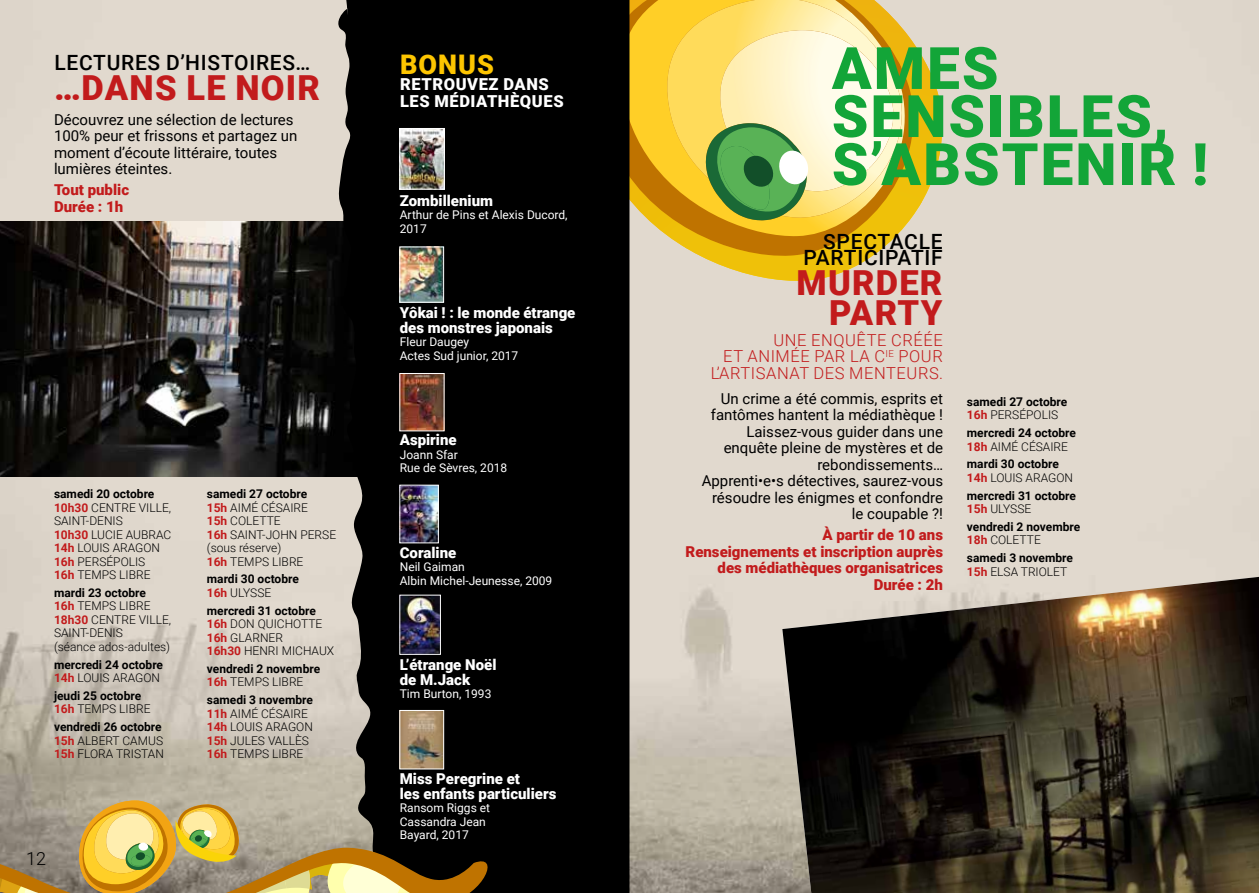
<style>
.page{position:relative;width:1259px;height:893px;background:#fff}
.page>*{position:absolute;margin:0;border:0;box-sizing:border-box;transform-origin:0 0}
.t1{font:900 58.5px/48px "Roboto";letter-spacing:.035em;color:#13a538}
.t2{font:900 34.5px/30px "Roboto";letter-spacing:.035em;color:#c21b1c;text-align:right}
.t3{font:900 27px "Roboto";letter-spacing:.035em;color:#fdc500}
.t4{font:500 21px/16.5px "Roboto";letter-spacing:.035em;color:#000;text-align:right}
.t5{font:300 18px "Roboto";color:#000}
.t6{font:300 16.5px/16.5px "Roboto";letter-spacing:.035em;color:#c21b1c;text-align:right}
.t7{font:900 16.5px/16.4px "Roboto";letter-spacing:.035em;color:#fff}
.t8{font:15px/16.5px "Roboto";color:#000}
.t9{font:900 15px/14.9px "Roboto";color:#fff}
.t10{font:900 15px/16.5px "Roboto";color:#c21b1c}
.t11{font:300 12px/13.5px "Roboto";color:#000}
.t12{font:700 12px/13.5px "Roboto";color:#000}
.t13{font:12px/13.4px "Roboto";color:#fff}
.s1{font-weight:700}
.s2{font-weight:700;color:#c21b1c}
.s3{color:#c21b1c}
.s4{font-weight:300}
</style>
<div class="page">
<img style="left:0;top:0;width:1259px;height:893px">
<svg style="left:629px;top:0;width:329px;height:283px;background:#e4d2a0"></svg>
<svg style="left:629px;top:0;width:298px;height:259px;background:#dfb74c"></svg>
<svg style="left:629px;top:0;width:290px;height:237px;background:#dfae28"></svg>
<svg style="left:655px;top:0;width:251px;height:220px;background:#f4ca49"></svg>
<svg style="left:700px;top:30px;width:196px;height:196px;background:#d9d998"></svg>
<img style="left:0;top:221px;width:336px;height:256px">
<img style="left:782px;top:577px;width:477px;height:316px">
<div style="left:448px;top:0;width:181px;height:893px;background:#000"></div>
<svg style="left:336px;top:0;width:112px;height:796px;background:#1f1e1c"></svg>
<img style="left:401px;top:130px;width:41px;height:57px">
<div style="left:399px;top:128px;width:45px;height:61px;border:1px solid #fff"></div>
<img style="left:401px;top:249px;width:41px;height:51px">
<div style="left:399px;top:247px;width:45px;height:55px;border:1px solid #fff"></div>
<img style="left:401px;top:375px;width:41px;height:54px">
<img style="left:401px;top:487px;width:35px;height:54px">
<div style="left:399px;top:485px;width:39px;height:58px;border:1px solid #fff"></div>
<img style="left:401px;top:597px;width:37px;height:55px">
<img style="left:401px;top:712px;width:41px;height:55px">
<div style="left:399px;top:710px;width:45px;height:59px;border:1px solid #fff"></div>
<svg style="left:0;top:796px;width:502px;height:97px;background:#958253"></svg>
<h3 class="t4" style="left:54px;top:53px;width:258px">LECTURES D’HISTOIRES…</h3>
<h2 class="t2" style="left:54px;top:71px;width:268px">…DANS LE NOIR</h2>
<p class="t8" style="left:54px;top:111px;width:245px">Découvrez une sélection de lectures<br>100% peur et frissons et partagez un moment d’écoute littéraire, toutes lumières éteintes.</p>
<p class="t10" style="left:54px;top:181px;width:77px">Tout public<br>Durée : 1h</p>
<p class="t11" style="left:54px;top:487px;width:119px"><span class="s1">samedi 20 octobre<br></span><span class="s2">10h30</span> CENTRE VILLE,<br>SAINT-DENIS<br><span class="s2">10h30</span> LUCIE AUBRAC<br><span class="s2">14h</span> LOUIS ARAGON<br><span class="s2">16h</span> PERSÉPOLIS<br><span class="s2">16h</span> TEMPS LIBRE</p>
<p class="t11" style="left:54px;top:585px;width:119px"><span class="s1">mardi 23 octobre<br></span><span class="s2">16h</span> TEMPS LIBRE<br><span class="s2">18h30</span> CENTRE VILLE,<br>SAINT-DENIS<br>(séance ados-adultes)</p>
<p class="t12" style="left:54px;top:657px;width:111px">mercredi 24 octobre<br><span class="s3">14h</span> <span class="s4">LOUIS ARAGON</span></p>
<p class="t12" style="left:54px;top:688px;width:98px">jeudi 25 octobre<br><span class="s3">16h</span> <span class="s4">TEMPS LIBRE</span></p>
<p class="t11" style="left:54px;top:720px;width:111px"><span class="s1">vendredi 26 octobre<br></span><span class="s2">15h</span> ALBERT CAMUS<br><span class="s2">15h</span> FLORA TRISTAN</p>
<p class="t11" style="left:207px;top:487px;width:131px"><span class="s1">samedi 27 octobre<br></span><span class="s2">15h</span> AIMÉ CÉSAIRE<br><span class="s2">15h</span> COLETTE<br><span class="s2">16h</span> SAINT-JOHN PERSE (sous réserve)<br><span class="s2">16h</span> TEMPS LIBRE</p>
<p class="t12" style="left:207px;top:572px;width:93px">mardi 30 octobre<br><span class="s3">16h</span> <span class="s4">ULYSSE</span></p>
<p class="t11" style="left:207px;top:603px;width:129px"><span class="s1">mercredi 31 octobre<br></span><span class="s2">16h</span> DON QUICHOTTE<br><span class="s2">16h</span> GLARNER<br><span class="s2">16h30</span> HENRI MICHAUX</p>
<p class="t12" style="left:207px;top:661px;width:115px">vendredi 2 novembre<br><span class="s3">16h</span> <span class="s4">TEMPS LIBRE</span></p>
<p class="t11" style="left:207px;top:692px;width:108px"><span class="s1">samedi 3 novembre<br></span><span class="s2">11h</span> AIMÉ CÉSAIRE<br><span class="s2">14h</span> LOUIS ARAGON<br><span class="s2">15h</span> JULES VALLÈS<br><span class="s2">16h</span> TEMPS LIBRE</p>
<h3 class="t5" style="left:26px;top:846px;width:21px">12</h3>
<h3 class="t3" style="left:400px;top:46px;width:95px">BONUS</h3>
<h3 class="t7" style="left:400px;top:76px;width:165px">RETROUVEZ DANS<br>LES MÉDIATHÈQUES</h3>
<p class="t9" style="left:400px;top:193px;width:95px">Zombillenium</p>
<p class="t13" style="left:400px;top:208px;width:169px">Arthur de Pins et Alexis Ducord,<br>2017</p>
<p class="t9" style="left:400px;top:305px;width:177px">Yôkai ! : le monde étrange des monstres japonais</p>
<p class="t13" style="left:400px;top:335px;width:120px">Fleur Daugey<br>Actes Sud junior, 2017</p>
<p class="t9" style="left:400px;top:432px;width:58px">Aspirine</p>
<p class="t13" style="left:400px;top:447px;width:109px">Joann Sfar<br>Rue de Sèvres, 2018</p>
<p class="t9" style="left:400px;top:545px;width:58px">Coraline</p>
<p class="t13" style="left:400px;top:560px;width:154px">Neil Gaiman<br>Albin Michel-Jeunesse, 2009</p>
<p class="t9" style="left:400px;top:657px;width:98px">L’étrange Noël de M.Jack</p>
<p class="t13" style="left:400px;top:687px;width:93px">Tim Burton, 1993</p>
<p class="t9" style="left:400px;top:771px;width:158px">Miss Peregrine et<br>les enfants particuliers</p>
<p class="t13" style="left:400px;top:801px;width:92px">Ransom Riggs et<br>Cassandra Jean<br>Bayard, 2017</p>
<h1 class="t1" style="left:832px;top:42px;width:378px">AMES<br>SENSIBLES,<br>S’ABSTENIR !</h1>
<h3 class="t4" style="left:803px;top:232px;width:141px">SPECTACLE<br>PARTICIPATIF</h3>
<h2 class="t2" style="left:796px;top:267px;width:147px">MURDER<br>PARTY</h2>
<h3 class="t6" style="left:710px;top:331px;width:234px">UNE ENQUÊTE CRÉÉE<br>ET ANIMÉE PAR LA C<sup>IE</sup> POUR<br>L’ARTISANAT DES MENTEURS.</h3>
<p class="t8" style="left:701px;top:390px;width:243px;text-align:right">Un crime a été commis, esprits et fantômes hantent la médiathèque !<br>Laissez-vous guider dans une enquête pleine de mystères et de rebondissements…<br>Apprenti•e•s détectives, saurez-vous résoudre les énigmes et confondre le coupable ?!</p>
<p class="t10" style="left:685px;top:526px;width:259px;text-align:right">À partir de 10 ans<br>Renseignements et inscription auprès des médiathèques organisatrices<br>Durée : 2h</p>
<p class="t12" style="left:967px;top:394px;width:102px">samedi 27 octobre<br><span class="s3">16h</span> <span class="s4">PERSÉPOLIS</span></p>
<p class="t12" style="left:967px;top:426px;width:111px">mercredi 24 octobre<br><span class="s3">18h</span> <span class="s4">AIMÉ CÉSAIRE</span></p>
<p class="t12" style="left:967px;top:457px;width:108px">mardi 30 octobre<br><span class="s3">14h</span> <span class="s4">LOUIS ARAGON</span></p>
<p class="t12" style="left:967px;top:488px;width:111px">mercredi 31 octobre<br><span class="s3">15h</span> <span class="s4">ULYSSE</span></p>
<p class="t12" style="left:967px;top:519px;width:115px">vendredi 2 novembre<br><span class="s3">18h</span> <span class="s4">COLETTE</span></p>
<p class="t12" style="left:967px;top:551px;width:108px">samedi 3 novembre<br><span class="s3">15h</span> <span class="s4">ELSA TRIOLET</span></p>
</div>
